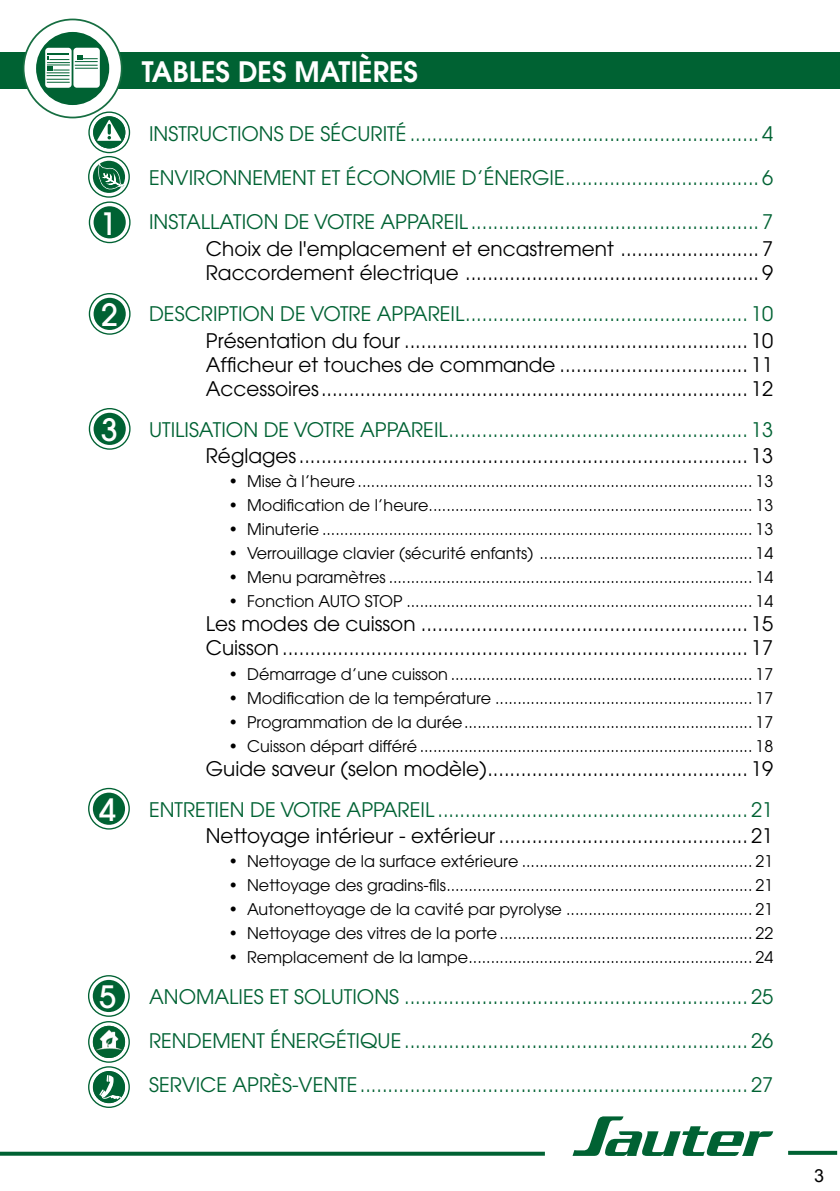
<style>
.page{position:relative;width:840px;height:1191px;background:#fff}
.page>*{position:absolute;margin:0;border:0;box-sizing:border-box;transform-origin:0 0}
.t1{font:500 30.6px "Avant Garde";color:#fff}
.t2{font:600 28px "Avant Garde";color:#fff}
.t3{font:20px/24px "Avant Garde";color:#000}
.t4{font:20px/43.8px "Avant Garde";color:#006233;text-align:justify}
.t5{font:18px "Arial";color:#000}
.t6{font:16px "Avant Garde";color:#000}
</style>
<div class="page">
<svg style="left:1px;top:1151px;width:543px;height:4px;background:#2d7e57"></svg>
<svg style="left:572px;top:1116px;width:200px;height:40px"></svg>
<svg style="left:788px;top:1150px;width:48px;height:4px"></svg>
<div style="left:0;top:52px;width:839px;height:37px;background:#006233"></div>
<div style="left:24px;top:19px;width:98px;height:98px;background:#fff;border-radius:50%"></div>
<div style="left:23px;top:19px;width:99px;height:99px;border:2px solid #166e41;border-radius:50%"></div>
<svg style="left:37px;top:33px;width:71px;height:71px"></svg>
<hr style="left:47px;top:53px;width:22px;height:2px;background:#006233">
<svg style="left:93px;top:116px;width:32px;height:32px"></svg>
<div style="left:88px;top:111px;width:42px;height:42px;border:1px solid #006233;border-radius:50%"></div>
<div style="left:93px;top:161px;width:32px;height:32px;background:#006233;border-radius:50%"></div>
<svg style="left:98px;top:159px;width:27px;height:34px"></svg>
<div style="left:88px;top:156px;width:42px;height:42px;border:1px solid #006233;border-radius:50%"></div>
<div style="left:93px;top:206px;width:33px;height:32px;background:#006233;border-radius:50%"></div>
<div style="left:89px;top:201px;width:41px;height:42px;border:1px solid #006233;border-radius:50%"></div>
<div style="left:93px;top:298px;width:33px;height:32px;background:#006233;border-radius:50%"></div>
<div style="left:89px;top:293px;width:41px;height:42px;border:1px solid #006233;border-radius:50%"></div>
<div style="left:93px;top:413px;width:33px;height:32px;background:#006233;border-radius:50%"></div>
<div style="left:89px;top:408px;width:41px;height:42px;border:1px solid #006233;border-radius:50%"></div>
<div style="left:93px;top:792px;width:32px;height:33px;background:#006233;border-radius:50%"></div>
<div style="left:88px;top:788px;width:42px;height:41px;border:1px solid #006233;border-radius:50%"></div>
<div style="left:93px;top:980px;width:32px;height:32px;background:#006233;border-radius:50%"></div>
<div style="left:88px;top:975px;width:42px;height:41px;border:1px solid #006233;border-radius:50%"></div>
<img style="left:93px;top:1025px;width:32px;height:33px;border-radius:16px">
<div style="left:88px;top:1021px;width:42px;height:41px;border:1px solid #006233;border-radius:50%"></div>
<div style="left:93px;top:1071px;width:32px;height:32px;background:#006233;border-radius:50%"></div>
<svg style="left:99px;top:1075px;width:22px;height:24px"></svg>
<div style="left:88px;top:1066px;width:42px;height:42px;border:1px solid #006233;border-radius:50%"></div>
<h1 class="t1" style="left:100px;top:205px;width:18px">1</h1>
<h1 class="t1" style="left:101px;top:296px;width:18px">2</h1>
<h1 class="t1" style="left:101px;top:411px;width:18px">3</h1>
<h1 class="t1" style="left:99px;top:791px;width:18px">4</h1>
<h1 class="t1" style="left:99px;top:978px;width:18px">5</h1>
<h2 class="t2" style="left:142px;top:54px;width:277px">TABLES DES MATIÈRES</h2>
<p class="t4" style="left:149px;top:112px;width:625px">INSTRUCTIONS DE SÉCURITÉ ............................................................... 4<br>ENVIRONNEMENT ET ÉCONOMIE D’ÉNERGIE................................... 6<br>INSTALLATION DE VOTRE APPAREIL .................................................... 7</p>
<p class="t3" style="left:206px;top:236px;width:568px">Choix de l'emplacement et encastrement ......................... 7<br>Raccordement électrique ..................................................... 9</p>
<p class="t4" style="left:149px;top:291px;width:625px">DESCRIPTION DE VOTRE APPAREIL................................................... 10</p>
<p class="t3" style="left:206px;top:328px;width:568px;text-align:justify">Présentation du four .............................................................. 10<br>Afficheur et touches de commande .................................. 11<br>Accessoires............................................................................. 12</p>
<p class="t4" style="left:149px;top:407px;width:625px">UTILISATION DE VOTRE APPAREIL...................................................... 13</p>
<p class="t3" style="left:206px;top:444px;width:568px">Réglages................................................................................. 13</p>
<p class="t6" style="left:228px;top:472px;width:546px">• Mise à l’heure......................................................................................... 13</p>
<p class="t6" style="left:228px;top:496px;width:546px">• Modification de l’heure......................................................................... 13</p>
<p class="t6" style="left:228px;top:520px;width:546px">• Minuterie ................................................................................................. 13</p>
<p class="t6" style="left:228px;top:544px;width:546px">• Verrouillage clavier (sécurité enfants) ................................................ 14</p>
<p class="t6" style="left:228px;top:568px;width:546px">• Menu paramètres .................................................................................. 14</p>
<p class="t6" style="left:228px;top:592px;width:546px">• Fonction AUTO STOP .............................................................................. 14</p>
<p class="t3" style="left:206px;top:612px;width:568px">Les modes de cuisson ........................................................... 15<br>Cuisson.................................................................................... 17</p>
<p class="t6" style="left:228px;top:664px;width:546px">• Démarrage d’une cuisson .................................................................... 17</p>
<p class="t6" style="left:228px;top:688px;width:546px">• Modification de la température .......................................................... 17</p>
<p class="t6" style="left:228px;top:712px;width:546px">• Programmation de la durée................................................................. 17</p>
<p class="t6" style="left:228px;top:736px;width:546px">• Cuisson départ différé........................................................................... 18</p>
<p class="t3" style="left:206px;top:756px;width:568px">Guide saveur (selon modèle)............................................... 19</p>
<p class="t4" style="left:149px;top:787px;width:625px">ENTRETIEN DE VOTRE APPAREIL ........................................................ 21</p>
<p class="t3" style="left:206px;top:824px;width:568px">Nettoyage intérieur - extérieur ............................................. 21</p>
<p class="t6" style="left:228px;top:852px;width:546px">• Nettoyage de la surface extérieure .................................................... 21</p>
<p class="t6" style="left:228px;top:876px;width:546px">• Nettoyage des gradins-fils..................................................................... 21</p>
<p class="t6" style="left:228px;top:900px;width:546px">• Autonettoyage de la cavité par pyrolyse .......................................... 21</p>
<p class="t6" style="left:228px;top:924px;width:546px">• Nettoyage des vitres de la porte......................................................... 22</p>
<p class="t6" style="left:228px;top:948px;width:546px">• Remplacement de la lampe................................................................ 24</p>
<p class="t4" style="left:149px;top:975px;width:625px">ANOMALIES ET SOLUTIONS .............................................................. 25<br>RENDEMENT ÉNERGÉTIQUE .............................................................. 26<br>SERVICE APRÈS-VENTE...................................................................... 27</p>
<p class="t5" style="left:813px;top:1163px;width:12px">3</p>
</div>
